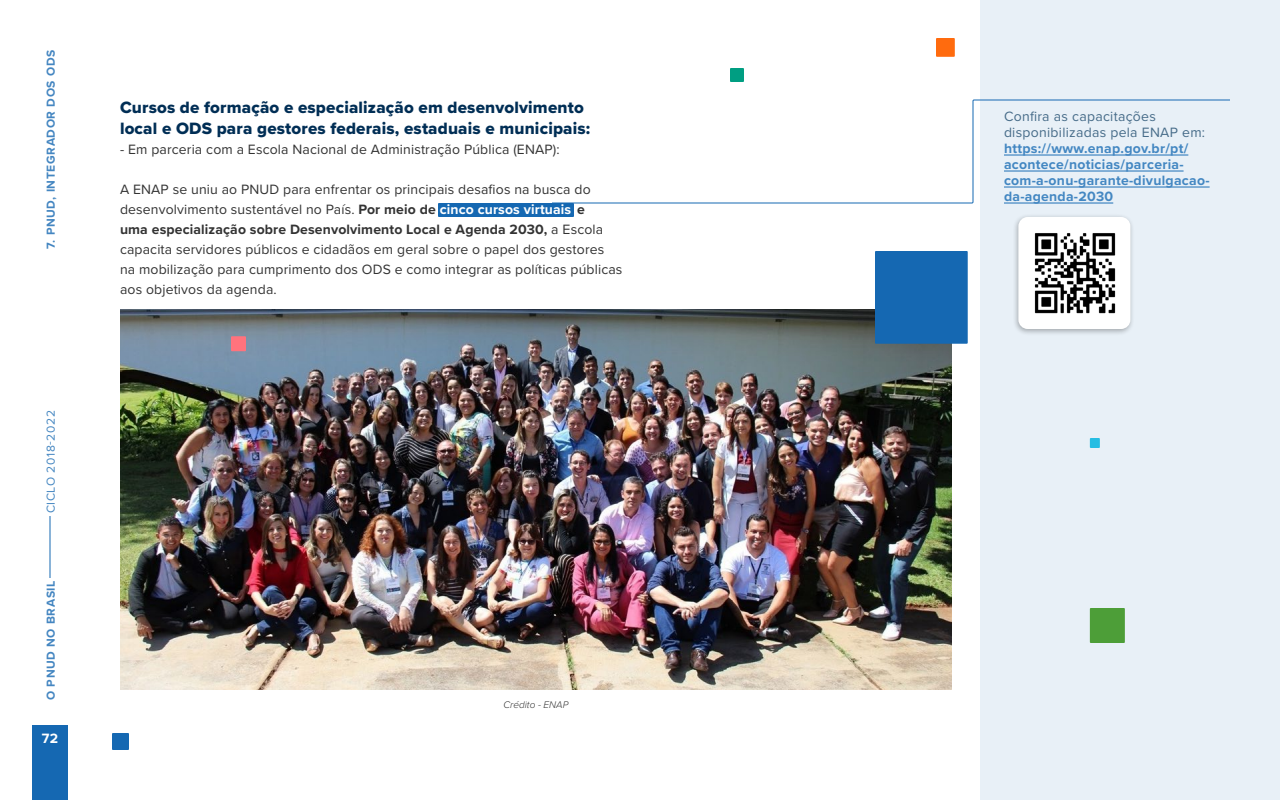
<style>
.page{position:relative;width:1280px;height:800px;background:#fff}
.page>*{position:absolute;margin:0;border:0;box-sizing:border-box;transform-origin:0 0}
.t1{font:17px/21px "Proxima Nova Extrabld";letter-spacing:.01em;color:#002e55}
.t2{font:14px/20px "Proxima Nova";letter-spacing:.01em;color:#333}
.t3{font:700 14px/16px "Proxima Nova";letter-spacing:.02em;color:#4387c2}
.t4{font:14px/16px "Proxima Nova";letter-spacing:.02em;color:#476c89}
.t5{font:700 14px "Proxima Nova";color:#fff}
.t6{font:700 12px "Proxima Nova";letter-spacing:.05em;color:#4486c1}
.t7{font:12px "Proxima Nova";letter-spacing:.05em;color:#4486c1}
.t8{font:italic 300 10px "Proxima Nova";color:#333}
.s1{font-weight:700}
.s2{font-weight:700;color:#fff}
</style>
<div class="page">
<div style="left:981px;top:0;width:299px;height:800px;background:#e8f0f7"></div>
<div style="left:438px;top:203px;width:136px;height:14px;background:#1568b2"></div>
<img style="left:120px;top:310px;width:832px;height:380px">
<div style="left:1012px;top:214px;width:123px;height:122px;background:#000;opacity:.3"></div>
<div style="left:1018px;top:217px;width:112px;height:112px;background:#fff;border-radius:9px"></div>
<img style="left:1034px;top:233px;width:82px;height:81px">
<svg style="left:552px;top:99px;width:678px;height:105px"></svg>
<div style="left:875px;top:251px;width:93px;height:93px;background:#1568b2"></div>
<div style="left:1090px;top:608px;width:35px;height:35px;background:#4d9e38"></div>
<div style="left:1090px;top:438px;width:10px;height:10px;background:#26bde3"></div>
<div style="left:730px;top:68px;width:14px;height:14px;background:#009e82"></div>
<div style="left:112px;top:733px;width:17px;height:17px;background:#1568b2"></div>
<div style="left:231px;top:336px;width:15px;height:15px;background:#ff737d"></div>
<div style="left:936px;top:38px;width:19px;height:19px;background:#ff6b0e"></div>
<hr style="left:50px;top:516px;width:1px;height:62px;background:#1568b2">
<div style="left:32px;top:725px;width:36px;height:75px;background:#1568b2"></div>
<p class="t6" style="left:42px;top:249px;width:200px;rotate:-90deg">7. PNUD, INTEGRADOR DOS ODS</p>
<p class="t7" style="left:42px;top:513px;width:105px;rotate:-90deg">CICLO 2018-2022</p>
<p class="t6" style="left:42px;top:700px;width:121px;rotate:-90deg">O PNUD NO BRASIL</p>
<p class="t5" style="left:42px;top:728px;width:18px">72</p>
<p class="t1" style="left:120px;top:97px;width:472px">Cursos de formação e especialização em desenvolvimento local e ODS para gestores federais, estaduais e municipais:</p>
<p class="t2" style="left:120px;top:139px;width:441px">- Em parceria com a Escola Nacional de Administração Pública (ENAP):</p>
<p class="t2" style="left:120px;top:179px;width:504px">A ENAP se uniu ao PNUD para enfrentar os principais desafios na busca do desenvolvimento sustentável no País. <span class="s1">Por meio de</span> <span class="s2">cinco cursos virtuais</span> <span class="s1">e<br>uma especialização sobre Desenvolvimento Local e Agenda 2030,</span> a Escola capacita servidores públicos e cidadãos em geral sobre o papel dos gestores na mobilização para cumprimento dos ODS e como integrar as políticas públicas aos objetivos da agenda.</p>
<p class="t8" style="left:504px;top:697px;width:66px">Crédito - ENAP</p>
<p class="t4" style="left:1004px;top:108px;width:203px">Confira as capacitações disponibilizadas pela ENAP em:</p>
<p class="t3" style="left:1004px;top:140px;width:207px">https://www.enap.gov.br/pt/ acontece/noticias/parceria&shy;com-a-onu-garante-divulgacao&shy;da-agenda-2030</p>
</div>
